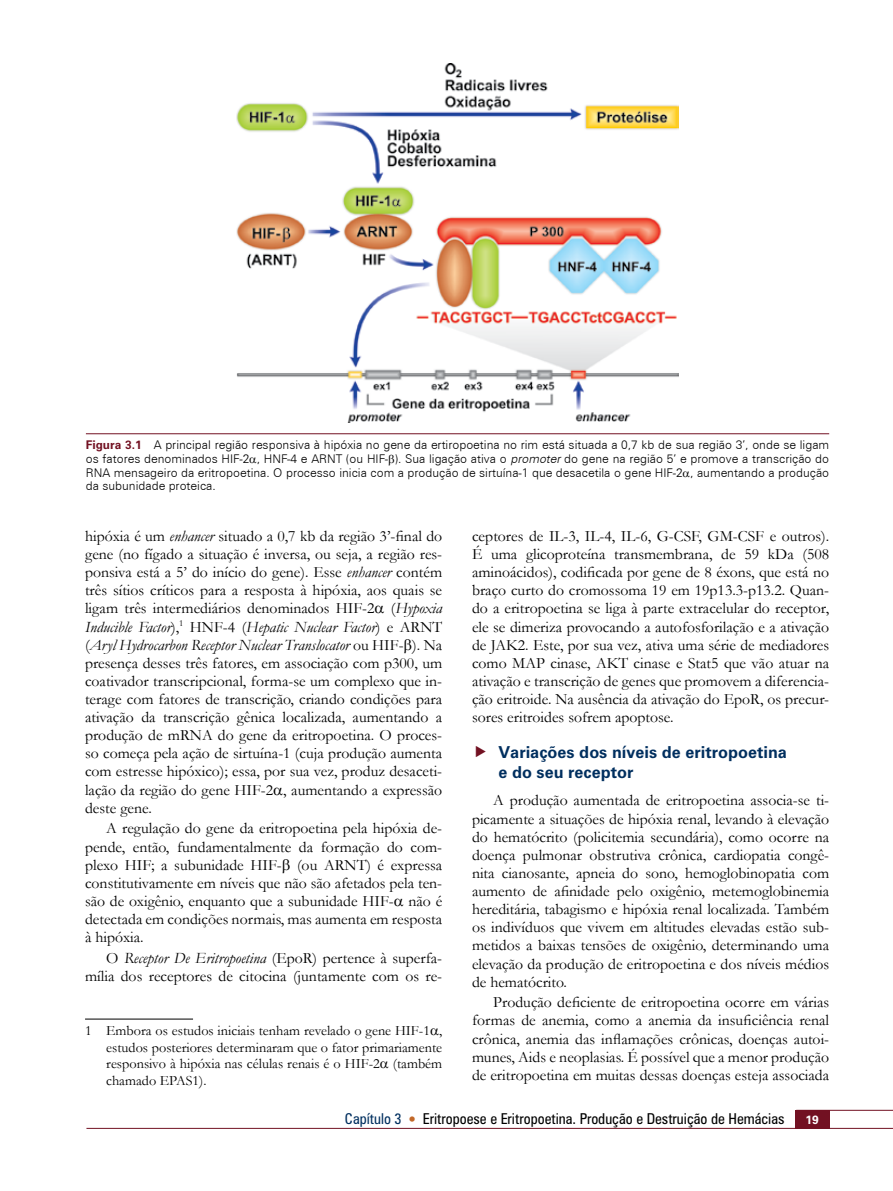
<style>
.page{position:relative;width:893px;height:1191px;background:#fff}
.page>*{position:absolute;margin:0;border:0;box-sizing:border-box;transform-origin:0 0}
.t1{font:700 16.5px/19.8px "Zurich BT";color:#002f5f}
.t2{font:15.75px/18.1px "Garamond";color:#000;text-align:justify}
.t3{font:condensed 15px "Zurich BT";color:#000}
.t4{font:condensed 15px "Zurich BT";color:#002f5f}
.t5{font:14.25px/16.4px "Garamond";color:#000;text-align:justify}
.t6{font:300 12px/13.8px "Zurich BT";color:#000;text-align:justify}
.t7{font:700 12px "Zurich BT";color:#fff}
.s1{font-weight:700;color:#721122}
.s2{font-style:italic}
</style>
<div class="page">
<div style="left:795px;top:1110px;width:34px;height:18px;background:#721122"></div>
<hr style="left:86px;top:1128px;width:807px;height:1px;background:#721122">
<hr style="left:796px;top:1110px;width:97px;height:1px;background:#721122">
<hr style="left:85px;top:1018px;width:108px;height:1px;background:#000">
<img style="left:237px;top:64px;width:441px;height:358px">
<hr style="left:86px;top:433px;width:743px;height:1px;background:#721122">
<p class="t6" style="left:86px;top:438px;width:745px"><span class="s1">Figura 3.1</span> A principal região responsiva à hipóxia no gene da ertiropoetina no rim está situada a 0,7 kb de sua região 3’, onde se ligam os fatores denominados HIF-2 , HNF-4 e ARNT (ou HIF- ). Sua ligação ativa o <span class="s2">promoter</span> do gene na região 5’ e promove a transcrição do RNA mensageiro da eritropoetina. O processo inicia com a produção de sirtuína-1 que desacetila o gene HIF-2 , aumentando a produção da subunidade proteica.</p>
<p class="t2" style="left:85px;top:526px;width:359px">hipóxia é um <span class="s2">enhancer</span> situado a 0,7 kb da região 3’-final do gene (no fígado a situação é inversa, ou seja, a região res&shy;ponsiva está a 5’ do início do gene). Esse <span class="s2">enhancer</span> contém três sítios críticos para a resposta à hipóxia, aos quais se ligam três intermediários denominados HIF-2 (<span class="s2">Hypoxia Inducible Factor</span>),<sup>1</sup> HNF-4 (<span class="s2">Hepatic Nuclear Factor</span>) e ARNT (<span class="s2">Aryl Hydrocarbon Receptor Nuclear Translocator</span> ou HIF- ). Na presença desses três fatores, em associação com p300, um coativador transcripcional, forma-se um complexo que in&shy;terage com fatores de transcrição, criando condições para ativação da transcrição gênica localizada, aumentando a produção de mRNA do gene da eritropoetina. O proces&shy;so começa pela ação de sirtuína-1 (cuja produção aumenta com estresse hipóxico); essa, por sua vez, produz desaceti&shy;lação da região do gene HIF-2 , aumentando a expressão deste gene.</p>
<p class="t2" style="left:85px;top:819px;width:359px;text-indent:21px">A regulação do gene da eritropoetina pela hipóxia de&shy;pende, então, fundamentalmente da formação do com&shy;plexo HIF; a subunidade HIF- (ou ARNT) é expressa constitutivamente em níveis que não são afetados pela ten&shy;são de oxigênio, enquanto que a subunidade HIF- não é detectada em condições normais, mas aumenta em resposta à hipóxia.</p>
<p class="t2" style="left:85px;top:948px;width:359px;text-align:right">O <span class="s2">Receptor De Eritropoetina</span> (EpoR) pertence à superfa&shy;mília dos receptores de citocina (juntamente com os re-</p>
<p class="t5" style="left:106px;top:1022px;width:337px;text-indent:-21px">1 Embora os estudos iniciais tenham revelado o gene HIF-1 , estudos posteriores determinaram que o fator primariamente responsivo à hipóxia nas células renais é o HIF-2 (também chamado EPAS1).</p>
<p class="t2" style="left:472px;top:526px;width:359px">ceptores de IL-3, IL-4, IL-6, G-CSF, GM-CSF e outros).<br>É uma glicoproteína transmembrana, de 59 kDa (508 aminoácidos), codificada por gene de 8 éxons, que está no braço curto do cromossoma 19 em 19p13.3-p13.2. Quan&shy;do a eritropoetina se liga à parte extracelular do receptor, ele se dimeriza provocando a autofosforilação e a ativação de JAK2. Este, por sua vez, ativa uma série de mediadores como MAP cinase, AKT cinase e Stat5 que vão atuar na ativação e transcrição de genes que promovem a diferencia&shy;ção eritroide. Na ausência da ativação do EpoR, os precur&shy;sores eritroides sofrem apoptose.</p>
<p class="t1" style="left:498px;top:742px;width:290px">Variações dos níveis de eritropoetina e do seu receptor</p>
<p class="t2" style="left:472px;top:791px;width:359px;text-indent:21px">A produção aumentada de eritropoetina associa-se ti&shy;picamente a situações de hipóxia renal, levando à elevação do hematócrito (policitemia secundária), como ocorre na doença pulmonar obstrutiva crônica, cardiopatia congê&shy;nita cianosante, apneia do sono, hemoglobinopatia com aumento de afinidade pelo oxigênio, metemoglobinemia hereditária, tabagismo e hipóxia renal localizada. Também os indivíduos que vivem em altitudes elevadas estão sub&shy;metidos a baixas tensões de oxigênio, determinando uma elevação da produção de eritropoetina e dos níveis médios de hematócrito.</p>
<p class="t2" style="left:472px;top:993px;width:359px;text-indent:21px">Produção deficiente de eritropoetina ocorre em várias formas de anemia, como a anemia da insuficiência renal crônica, anemia das inflamações crônicas, doenças autoi&shy;munes, Aids e neoplasias. É possível que a menor produção de eritropoetina em muitas dessas doenças esteja associada</p>
<p class="t4" style="left:345px;top:1110px;width:58px">Capítulo 3</p>
<p class="t3" style="left:423px;top:1110px;width:363px">Eritropoese e Eritropoetina. Produção e Destruição de Hemácias</p>
<p class="t7" style="left:805px;top:1112px;width:15px">19</p>
</div>
